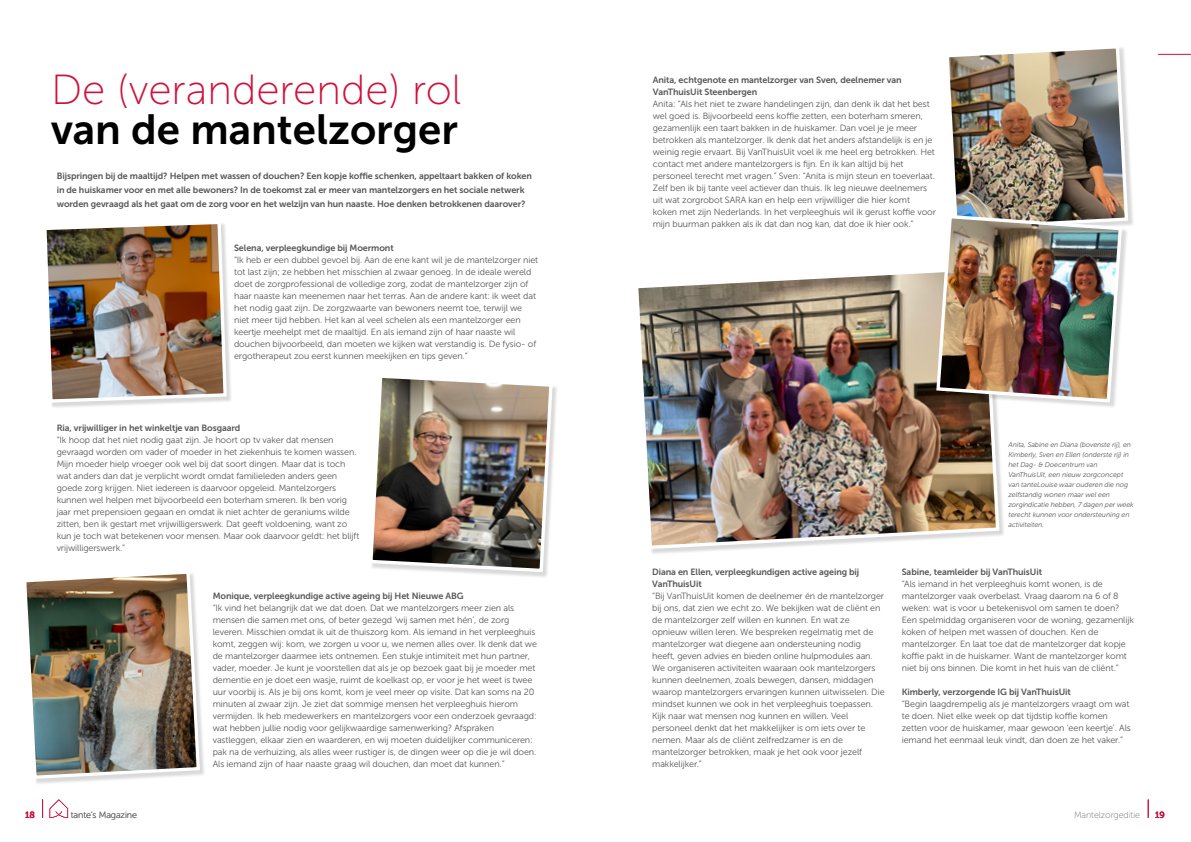
<style>
.page{position:relative;width:1191px;height:842px;background:#fff}
.page>*{position:absolute;margin:0;border:0;box-sizing:border-box;transform-origin:0 0}
.t1{font:42px "Museo Sans 100";color:#d01139}
.t2{font:42px "Museo Sans 700";color:#000}
.t3{font:9px/12px "Museo Sans 300";letter-spacing:-.01em;color:#575756}
.t4{font:9px/14px "Museo Sans 700";letter-spacing:-.01em;color:#575756}
.t5{font:9px "Museo Sans 100";letter-spacing:-.01em;color:#706f6f}
.t6{font:9px "Museo Sans 500";color:#d01139}
.t7{font:italic 7px/10px "Museo Sans 300";letter-spacing:-.01em;color:#575756}
</style>
<div class="page">
<svg style="left:1148px;top:799px;width:1px;height:19px"></svg>
<div style="left:45px;top:222px;width:188px;height:186px;background:#000;opacity:.15"></div>
<img style="left:45px;top:222px;width:184px;height:182px">
<div style="left:947px;top:47px;width:187px;height:189px;background:#000;opacity:.15"></div>
<div style="left:24px;top:571px;width:182px;height:214px;background:#000;opacity:.15"></div>
<img style="left:24px;top:571px;width:178px;height:209px">
<div style="left:371px;top:376px;width:188px;height:202px;background:#000;opacity:.15"></div>
<img style="left:371px;top:376px;width:183px;height:198px">
<img style="left:638px;top:272px;width:363px;height:279px">
<div style="left:938px;top:216px;width:190px;height:192px;background:#000;opacity:.15"></div>
<img style="left:934px;top:47px;width:196px;height:357px">
<svg style="left:50px;top:799px;width:18px;height:19px"></svg>
<svg style="left:42px;top:799px;width:1px;height:19px"></svg>
<hr style="left:1158px;top:54px;width:33px;height:1px;background:#d01139">
<h1 class="t1" style="left:51px;top:67px;width:412px">De (veranderende) rol</h1>
<h1 class="t2" style="left:51px;top:106px;width:408px">van de mantelzorger</h1>
<p class="t4" style="left:57px;top:168px;width:477px">Bijspringen bij de maaltijd? Helpen met wassen of douchen? Een kopje koffie schenken, appeltaart bakken of koken in de huiskamer voor en met alle bewoners? In de toekomst zal er meer van mantelzorgers en het sociale netwerk worden gevraagd als het gaat om de zorg voor en het welzijn van hun naaste. Hoe denken betrokkenen daarover?</p>
<p class="t4" style="left:234px;top:241px;width:161px">Selena, verpleegkundige bij Moermont</p>
<p class="t3" style="left:234px;top:254px;width:306px">“Ik heb er een dubbel gevoel bij. Aan de ene kant wil je de mantelzorger niet tot last zijn; ze hebben het misschien al zwaar genoeg. In de ideale wereld doet de zorgprofessional de volledige zorg, zodat de mantelzorger zijn of haar naaste kan meenemen naar het terras. Aan de andere kant: ik weet dat het nodig gaat zijn. De zorgzwaarte van bewoners neemt toe, terwijl we niet meer tijd hebben. Het kan al veel schelen als een mantelzorger een keertje meehelpt met de maaltijd. En als iemand zijn of haar naaste wil douchen bijvoorbeeld, dan moeten we kijken wat verstandig is. De fysio- of ergotherapeut zou eerst kunnen meekijken en tips geven.”</p>
<p class="t4" style="left:57px;top:421px;width:185px">Ria, vrijwilliger in het winkeltje van Bosgaard</p>
<p class="t3" style="left:57px;top:434px;width:304px">“Ik hoop dat het niet nodig gaat zijn. Je hoort op tv vaker dat mensen gevraagd worden om vader of moeder in het ziekenhuis te komen wassen.<br>Mijn moeder hielp vroeger ook wel bij dat soort dingen. Maar dat is toch wat anders dan dat je verplicht wordt omdat familieleden anders geen goede zorg krijgen. Niet iedereen is daarvoor opgeleid. Mantelzorgers kunnen wel helpen met bijvoorbeeld een boterham smeren. Ik ben vorig jaar met prepensioen gegaan en omdat ik niet achter de geraniums wilde zitten, ben ik gestart met vrijwilligerswerk. Dat geeft voldoening, want zo kun je toch wat betekenen voor mensen. Maar ook daarvoor geldt: het blijft vrijwilligerswerk.”</p>
<p class="t4" style="left:213px;top:589px;width:252px">Monique, verpleegkundige active ageing bij Het Nieuwe ABG</p>
<p class="t3" style="left:213px;top:602px;width:326px">“Ik vind het belangrijk dat we dat doen. Dat we mantelzorgers meer zien als mensen die samen met ons, of beter gezegd ‘wij samen met hén’, de zorg leveren. Misschien omdat ik uit de thuiszorg kom. Als iemand in het verpleeghuis komt, zeggen wij: kom, we zorgen u voor u, we nemen alles over. Ik denk dat we de mantelzorger daarmee iets ontnemen. Een stukje intimiteit met hun partner, vader, moeder. Je kunt je voorstellen dat als je op bezoek gaat bij je moeder met dementie en je doet een wasje, ruimt de koelkast op, er voor je het weet is twee uur voorbij is. Als je bij ons komt, kom je veel meer op visite. Dat kan soms na 20 minuten al zwaar zijn. Je ziet dat sommige mensen het verpleeghuis hierom vermijden. Ik heb medewerkers en mantelzorgers voor een onderzoek gevraagd: wat hebben jullie nodig voor gelijkwaardige samenwerking? Afspraken vastleggen, elkaar zien en waarderen, en wij moeten duidelijker communiceren: pak na de verhuizing, als alles weer rustiger is, de dingen weer op die je wil doen.<br>Als iemand zijn of haar naaste graag wil douchen, dan moet dat kunnen.”</p>
<p class="t4" style="left:653px;top:74px;width:250px;line-height:12px">Anita, echtgenote en mantelzorger van Sven, deelnemer van<br>VanThuisUit Steenbergen</p>
<p class="t3" style="left:653px;top:98px;width:285px">Anita: “Als het niet te zware handelingen zijn, dan denk ik dat het best wel goed is. Bijvoorbeeld eens koffie zetten, een boterham smeren, gezamenlijk een taart bakken in de huiskamer. Dan voel je je meer betrokken als mantelzorger. Ik denk dat het anders afstandelijk is en je weinig regie ervaart. Bij VanThuisUit voel ik me heel erg betrokken. Het contact met andere mantelzorgers is fijn. En ik kan altijd bij het personeel terecht met vragen.” Sven: “Anita is mijn steun en toeverlaat.<br>Zelf ben ik bij tante veel actiever dan thuis. Ik leg nieuwe deelnemers uit wat zorgrobot SARA kan en help een vrijwilliger die hier komt koken met zijn Nederlands. In het verpleeghuis wil ik gerust koffie voor mijn buurman pakken als ik dat dan nog kan, dat doe ik hier ook.”</p>
<p class="t7" style="left:1008px;top:440px;width:127px">Anita, Sabine en Diana (bovenste rij), en Kimberly, Sven en Ellen (onderste rij) in het Dag- &amp; Doecentrum van VanThuisUit, een nieuw zorgconcept van tanteLouise waar ouderen die nog zelfstandig wonen maar wel een zorgindicatie hebben, 7 dagen per week terecht kunnen voor ondersteuning en activiteiten.</p>
<p class="t4" style="left:652px;top:566px;width:209px;line-height:12px">Diana en Ellen, verpleegkundigen active ageing bij<br>VanThuisUit</p>
<p class="t3" style="left:652px;top:590px;width:234px">“Bij VanThuisUit komen de deelnemer én de mantelzorger bij ons, dat zien we echt zo. We bekijken wat de cliënt en de mantelzorger zelf willen en kunnen. En wat ze opnieuw willen leren. We bespreken regelmatig met de mantelzorger wat diegene aan ondersteuning nodig heeft, geven advies en bieden online hulpmodules aan.<br>We organiseren activiteiten waaraan ook mantelzorgers kunnen deelnemen, zoals bewegen, dansen, middagen waarop mantelzorgers ervaringen kunnen uitwisselen. Die mindset kunnen we ook in het verpleeghuis toepassen.<br>Kijk naar wat mensen nog kunnen en willen. Veel personeel denkt dat het makkelijker is om iets over te nemen. Maar als de cliënt zelfredzamer is en de mantelzorger betrokken, maak je het ook voor jezelf makkelijker.”</p>
<p class="t4" style="left:901px;top:565px;width:142px">Sabine, teamleider bij VanThuisUit</p>
<p class="t3" style="left:901px;top:578px;width:234px">“Als iemand in het verpleeghuis komt wonen, is de mantelzorger vaak overbelast. Vraag daarom na 6 of 8 weken: wat is voor u betekenisvol om samen te doen?<br>Een spelmiddag organiseren voor de woning, gezamenlijk koken of helpen met wassen of douchen. Ken de mantelzorger. En laat toe dat de mantelzorger dat kopje koffie pakt in de huiskamer. Want de mantelzorger komt niet bij ons binnen. Die komt in het huis van de cliënt.”</p>
<p class="t4" style="left:901px;top:685px;width:171px">Kimberly, verzorgende IG bij VanThuisUit</p>
<p class="t3" style="left:901px;top:698px;width:230px">“Begin laagdrempelig als je mantelzorgers vraagt om wat te doen. Niet elke week op dat tijdstip koffie komen zetten voor de huiskamer, maar gewoon ‘een keertje’. Als iemand het eenmaal leuk vindt, dan doen ze het vaker.”</p>
<p class="t6" style="left:25px;top:810px;width:11px">18</p>
<p class="t5" style="left:71px;top:810px;width:68px">tante’s Magazine</p>
<p class="t6" style="left:1155px;top:810px;width:11px">19</p>
<p class="t5" style="left:1074px;top:810px;width:68px">Mantelzorgeditie</p>
</div>
